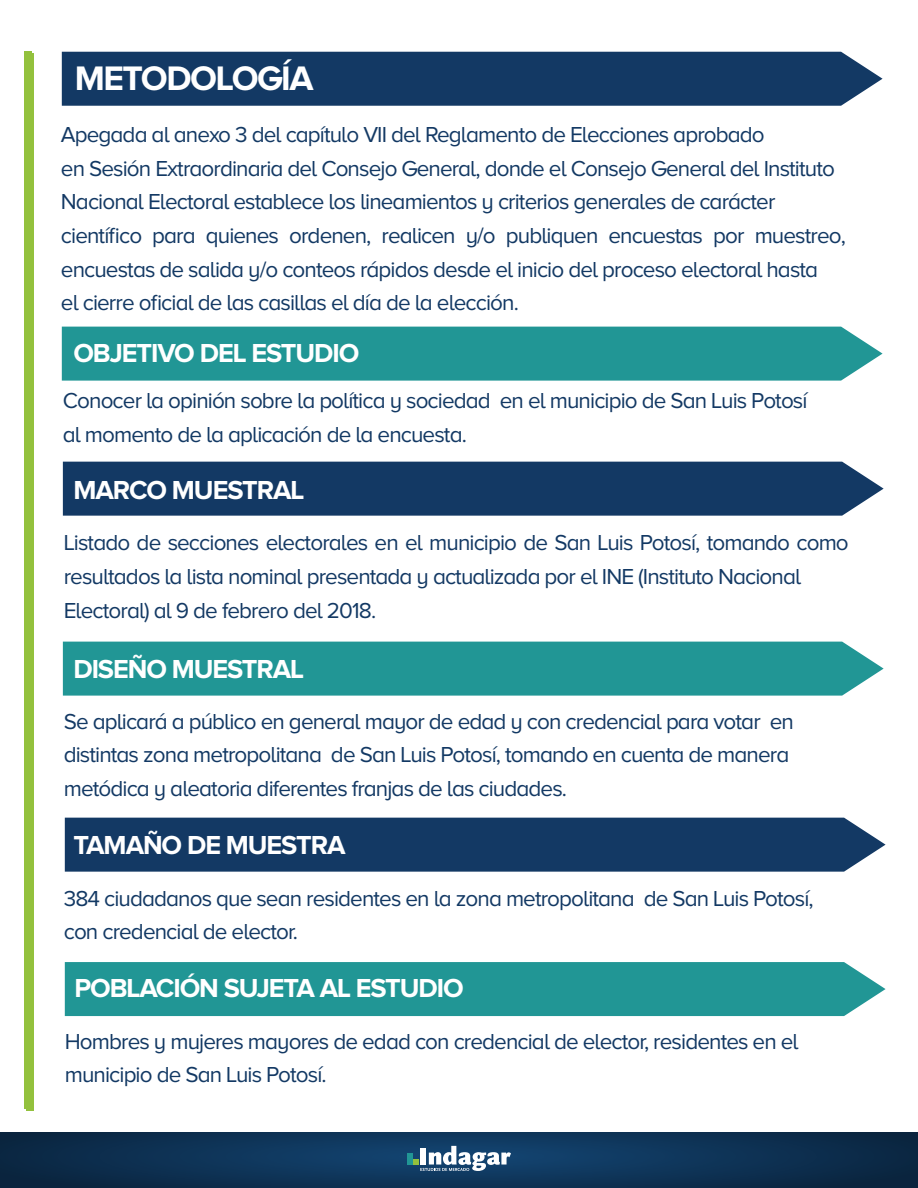
<style>
.page{position:relative;width:918px;height:1188px;background:#fff}
.page>*{position:absolute;margin:0;border:0;box-sizing:border-box;transform-origin:0 0}
.t1{font:700 35.25px "Proxima Nova A";letter-spacing:-.04em;color:#fff}
.t2{font:700 27px "Proxima Nova A";letter-spacing:-.04em;color:#fff}
.t3{font:22.5px/33.6px "Proxima Nova A";letter-spacing:-.04em;color:#133964}
</style>
<div class="page">
<div style="left:65px;top:962px;width:821px;height:54px;background:#219695"></div>
<div style="left:65px;top:818px;width:821px;height:54px;background:#133964"></div>
<div style="left:63px;top:642px;width:821px;height:54px;background:#219695"></div>
<div style="left:63px;top:462px;width:821px;height:54px;background:#133964"></div>
<div style="left:62px;top:327px;width:821px;height:54px;background:#219695"></div>
<div style="left:62px;top:52px;width:821px;height:54px;background:#133964"></div>
<div style="left:24px;top:51px;width:8px;height:1058px;background:#93c13d"></div>
<svg style="left:0;top:1132px;width:918px;height:55px;background:#0d3153"></svg>
<div style="left:407px;top:1153px;width:5px;height:12px;background:#219695"></div>
<svg style="left:414px;top:1146px;width:97px;height:26px"></svg>
<div style="left:26px;top:53px;width:8px;height:1058px;background:#93c13d"></div>
<h1 class="t1" style="left:75px;top:58px;width:240px">METODOLOGÍA</h1>
<p class="t3" style="left:61px;top:117px;width:787px">Apegada al anexo 3 del capítulo VII del Reglamento de Elecciones aprobado<br>en Sesión Extraordinaria del Consejo General, donde el Consejo General del Instituto Nacional Electoral establece los lineamientos y criterios generales de carácter científico para quienes ordenen, realicen y/o publiquen encuestas por muestreo, encuestas de salida y/o conteos rápidos desde el inicio del proceso electoral hasta<br>el cierre oficial de las casillas el día de la elección.</p>
<p class="t2" style="left:73px;top:338px;width:288px">OBJETIVO DEL ESTUDIO</p>
<p class="t3" style="left:63px;top:384px;width:746px">Conocer la opinión sobre la política y sociedad en el municipio de San Luis Potosí al momento de la aplicación de la encuesta.</p>
<p class="t2" style="left:73px;top:475px;width:232px">MARCO MUESTRAL</p>
<p class="t3" style="left:64px;top:526px;width:787px">Listado de secciones electorales en el municipio de San Luis Potosí, tomando como resultados la lista nominal presentada y actualizada por el INE (Instituto Nacional<br>Electoral) al 9 de febrero del 2018.</p>
<p class="t2" style="left:73px;top:653px;width:232px">DISEÑO MUESTRAL</p>
<p class="t3" style="left:64px;top:704px;width:732px">Se aplicará a público en general mayor de edad y con credencial para votar en distintas zona metropolitana de San Luis Potosí, tomando en cuenta de manera metódica y aleatoria diferentes franjas de las ciudades.</p>
<p class="t2" style="left:73px;top:830px;width:274px">TAMAÑO DE MUESTRA</p>
<p class="t3" style="left:64px;top:881px;width:752px">384 ciudadanos que sean residentes en la zona metropolitana de San Luis Potosí, con credencial de elector.</p>
<p class="t2" style="left:74px;top:973px;width:391px">POBLACIÓN SUJETA AL ESTUDIO</p>
<p class="t3" style="left:65px;top:1024px;width:735px">Hombres y mujeres mayores de edad con credencial de elector, residentes en el municipio de San Luis Potosí.</p>
</div>
